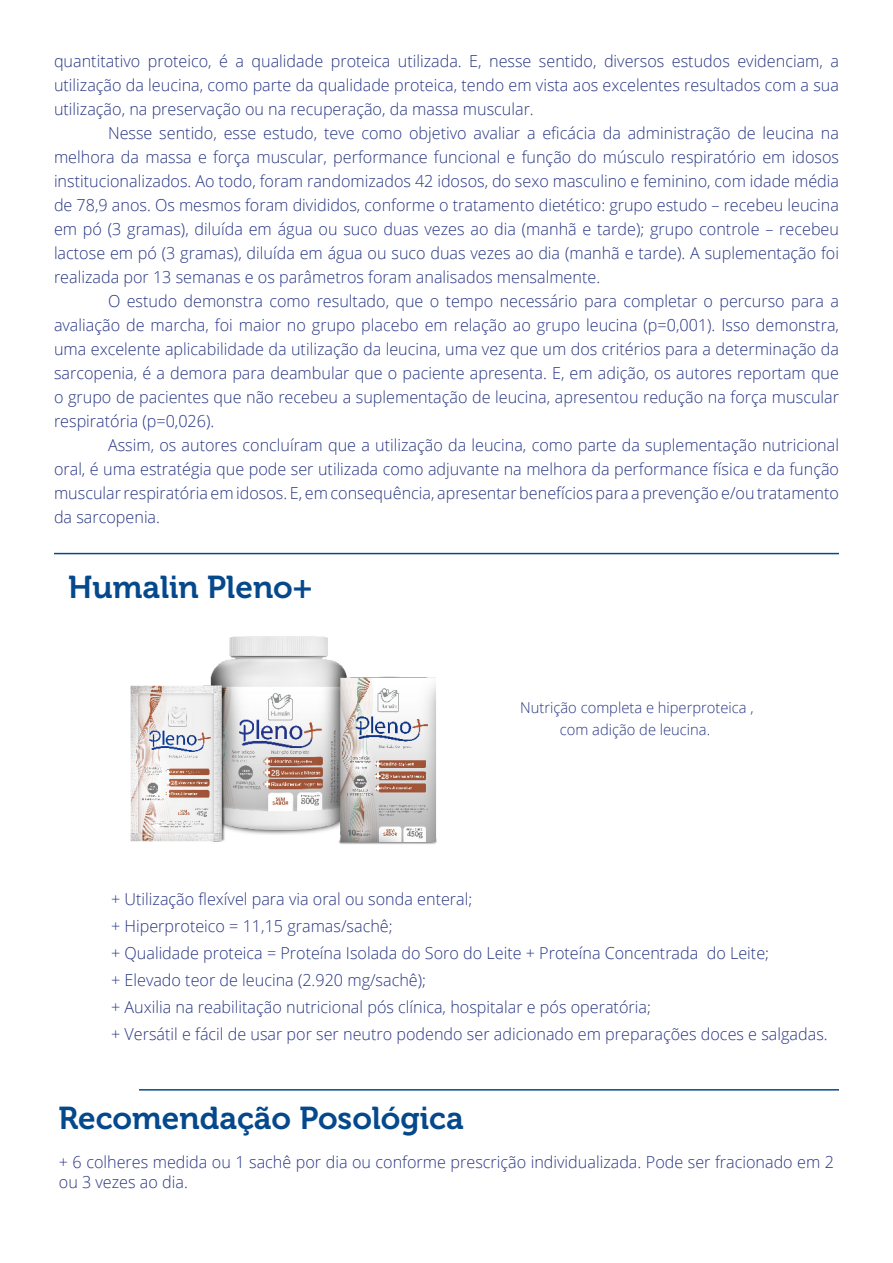
<style>
.page{position:relative;width:893px;height:1263px;background:#fff}
.page>*{position:absolute;margin:0;border:0;box-sizing:border-box;transform-origin:0 0}
.t1{font:31.5px "Museo 700";color:#05498c}
.t2{font:300 16.5px/24px "Open Sans";color:#283583;text-align:justify}
.t3{font:300 15px/21.6px "Open Sans";color:#283583;text-align:center}
</style>
<div class="page">
<hr style="left:54px;top:553px;width:785px;height:1px;background:#05498c">
<hr style="left:139px;top:1089px;width:700px;height:1px;background:#05498c">
<img style="left:130px;top:636px;width:307px;height:208px">
<p class="t2" style="left:54px;top:48px;width:786px">quantitativo proteico, é a qualidade proteica utilizada. E, nesse sentido, diversos estudos evidenciam, a utilização da leucina, como parte da qualidade proteica, tendo em vista aos excelentes resultados com a sua utilização, na preservação ou na recuperação, da massa muscular.</p>
<p class="t2" style="left:54px;top:120px;width:787px;text-indent:54px">Nesse sentido, esse estudo, teve como objetivo avaliar a eficácia da administração de leucina na melhora da massa e força muscular, performance funcional e função do músculo respiratório em idosos institucionalizados. Ao todo, foram randomizados 42 idosos, do sexo masculino e feminino, com idade média de 78,9 anos. Os mesmos foram divididos, conforme o tratamento dietético: grupo estudo – recebeu leucina em pó (3 gramas), diluída em água ou suco duas vezes ao dia (manhã e tarde); grupo controle – recebeu lactose em pó (3 gramas), diluída em água ou suco duas vezes ao dia (manhã e tarde). A suplementação foi realizada por 13 semanas e os parâmetros foram analisados mensalmente.</p>
<p class="t2" style="left:54px;top:288px;width:787px;text-indent:54px">O estudo demonstra como resultado, que o tempo necessário para completar o percurso para a avaliação de marcha, foi maior no grupo placebo em relação ao grupo leucina (p=0,001). Isso demonstra, uma excelente aplicabilidade da utilização da leucina, uma vez que um dos critérios para a determinação da sarcopenia, é a demora para deambular que o paciente apresenta. E, em adição, os autores reportam que o grupo de pacientes que não recebeu a suplementação de leucina, apresentou redução na força muscular respiratória (p=0,026).</p>
<p class="t2" style="left:54px;top:432px;width:787px;text-indent:54px">Assim, os autores concluíram que a utilização da leucina, como parte da suplementação nutricional oral, é uma estratégia que pode ser utilizada como adjuvante na melhora da performance física e da função muscular respiratória em idosos. E, em consequência, apresentar benefícios para a prevenção e/ou tratamento da sarcopenia.</p>
<h1 class="t1" style="left:68px;top:569px;width:246px">Humalin Pleno+</h1>
<p class="t3" style="left:520px;top:696px;width:235px">Nutrição completa e hiperproteica , com adição de leucina.</p>
<p class="t2" style="left:111px;top:885px;width:718px;line-height:27px;text-align:left">+ Utilização flexível para via oral ou sonda enteral;<br>+ Hiperproteico = 11,15 gramas/sachê;<br>+ Qualidade proteica = Proteína Isolada do Soro do Leite + Proteína Concentrada do Leite;<br>+ Elevado teor de leucina (2.920 mg/sachê);<br>+ Auxilia na reabilitação nutricional pós clínica, hospitalar e pós operatória;<br>+ Versátil e fácil de usar por ser neutro podendo ser adicionado em preparações doces e salgadas.</p>
<h1 class="t1" style="left:58px;top:1100px;width:407px">Recomendação Posológica</h1>
<p class="t2" style="left:59px;top:1151px;width:777px;line-height:19.8px">+ 6 colheres medida ou 1 sachê por dia ou conforme prescrição individualizada. Pode ser fracionado em 2 ou 3 vezes ao dia.</p>
</div>
